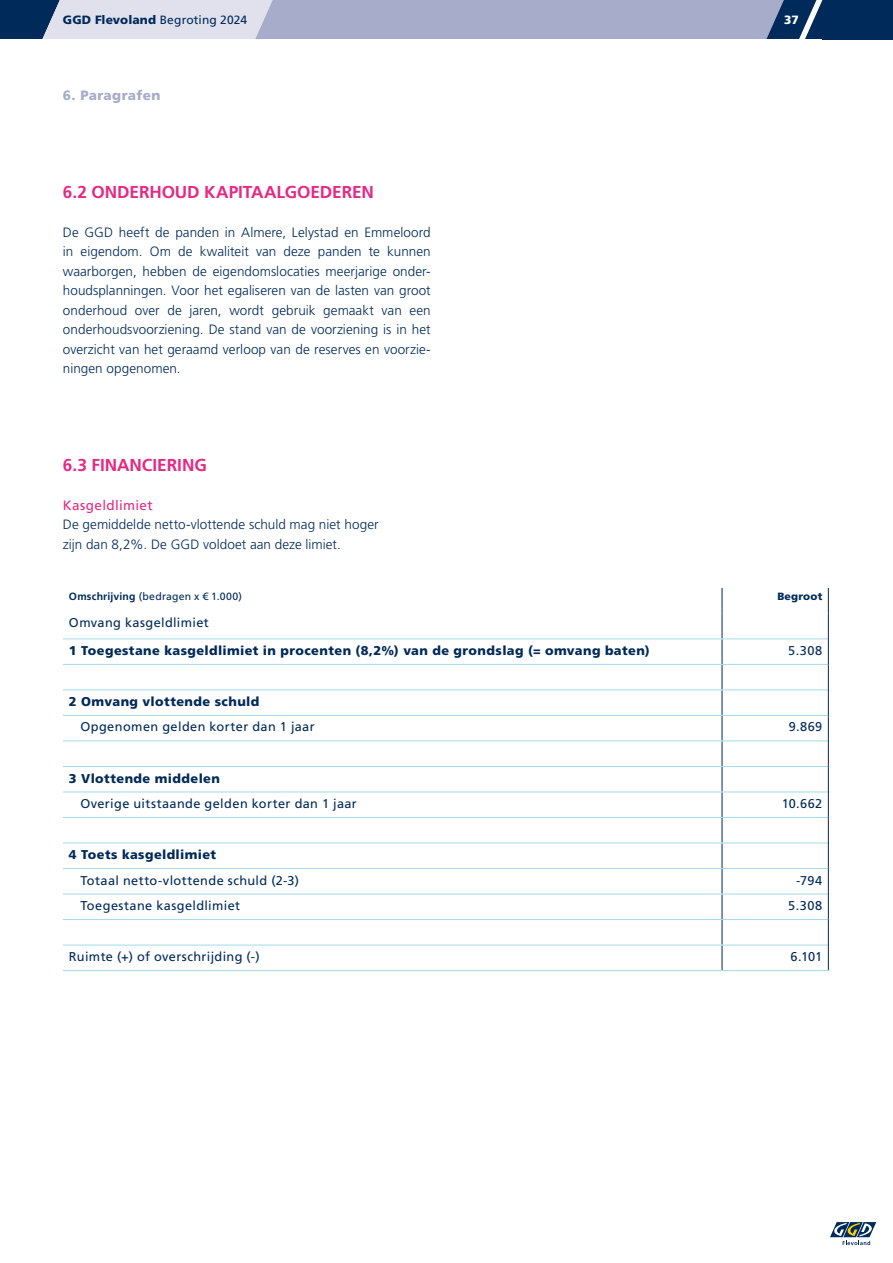
<style>
.page{position:relative;width:893px;height:1263px;background:#fff}
.page>*{position:absolute;margin:0;border:0;box-sizing:border-box;transform-origin:0 0}
.t1{font:700 17.25px "Frutiger LT Std";letter-spacing:-.005em;color:#e62984}
.t2{font:300 13.5px/19.5px "Frutiger LT Std";letter-spacing:.005em;color:#002a5a;text-align:justify}
.t3{font:13.5px "Frutiger LT Std";letter-spacing:.025em;color:#e62984}
.t4{font:900 13.5px "Frutiger LT Std";letter-spacing:.03em;color:#a6acc9}
.t5{font:12.75px "Frutiger LT Std";letter-spacing:.03em;color:#002a5a}
.t6{font:900 12.75px "Frutiger LT Std";letter-spacing:.03em;color:#002a5a}
.t7{font:12px "Frutiger LT Std";letter-spacing:.01em;color:#002a5a}
.t8{font:900 12px "Frutiger LT Std";color:#fff}
.t9{font:10.5px "Frutiger LT Std";letter-spacing:.02em;color:#002a5a}
.t10{font:900 10.5px "Frutiger LT Std";letter-spacing:.02em;color:#002a5a}
.s1{font-weight:900}
.s2{font-weight:700}
</style>
<div class="page">
<svg style="left:830px;top:1222px;width:46px;height:23px"></svg>
<svg style="left:722px;top:588px;width:1px;height:382px"></svg>
<hr style="left:63px;top:638px;width:659px;height:1px;background:#a6d9e7">
<hr style="left:722px;top:638px;width:106px;height:1px;background:#a6d9e7">
<hr style="left:63px;top:664px;width:659px;height:1px;background:#a6d9e7">
<hr style="left:722px;top:664px;width:106px;height:1px;background:#a6d9e7">
<hr style="left:63px;top:689px;width:659px;height:1px;background:#a6d9e7">
<hr style="left:722px;top:689px;width:106px;height:1px;background:#a6d9e7">
<hr style="left:63px;top:715px;width:659px;height:1px;background:#a6d9e7">
<hr style="left:722px;top:715px;width:106px;height:1px;background:#a6d9e7">
<hr style="left:63px;top:740px;width:659px;height:1px;background:#a6d9e7">
<hr style="left:722px;top:740px;width:106px;height:1px;background:#a6d9e7">
<hr style="left:63px;top:766px;width:659px;height:1px;background:#a6d9e7">
<hr style="left:722px;top:766px;width:106px;height:1px;background:#a6d9e7">
<hr style="left:63px;top:792px;width:659px;height:1px;background:#a6d9e7">
<hr style="left:722px;top:792px;width:106px;height:1px;background:#a6d9e7">
<hr style="left:63px;top:817px;width:659px;height:1px;background:#a6d9e7">
<hr style="left:722px;top:817px;width:106px;height:1px;background:#a6d9e7">
<hr style="left:63px;top:843px;width:659px;height:1px;background:#a6d9e7">
<hr style="left:722px;top:843px;width:106px;height:1px;background:#a6d9e7">
<hr style="left:63px;top:868px;width:659px;height:1px;background:#a6d9e7">
<hr style="left:722px;top:868px;width:106px;height:1px;background:#a6d9e7">
<hr style="left:63px;top:894px;width:659px;height:1px;background:#a6d9e7">
<hr style="left:722px;top:894px;width:106px;height:1px;background:#a6d9e7">
<hr style="left:63px;top:919px;width:659px;height:1px;background:#a6d9e7">
<hr style="left:722px;top:919px;width:106px;height:1px;background:#a6d9e7">
<hr style="left:63px;top:945px;width:659px;height:1px;background:#a6d9e7">
<hr style="left:722px;top:945px;width:106px;height:1px;background:#a6d9e7">
<svg style="left:828px;top:588px;width:1px;height:382px"></svg>
<hr style="left:63px;top:970px;width:659px;height:1px;background:#a6d9e7">
<hr style="left:722px;top:970px;width:107px;height:1px;background:#a6d9e7">
<div style="left:822px;top:0;width:71px;height:39px;background:#002a5a"></div>
<svg style="left:0;top:0;width:823px;height:39px;background:#a2abc6"></svg>
<p class="t7" style="left:63px;top:13px;width:186px"><span class="s1">GGD Flevoland</span> Begroting 2024</p>
<p class="t8" style="left:784px;top:13px;width:16px">37</p>
<p class="t4" style="left:63px;top:87px;width:99px">6. Paragrafen</p>
<p class="t1" style="left:63px;top:182px;width:313px">6.2 ONDERHOUD KAPITAALGOEDEREN</p>
<p class="t2" style="left:63px;top:223px;width:369px">De GGD heeft de panden in Almere, Lelystad en Emmeloord in eigendom. Om de kwaliteit van deze panden te kunnen waarborgen, hebben de eigendomslocaties meerjarige onder&shy;houdsplanningen. Voor het egaliseren van de lasten van groot onderhoud over de jaren, wordt gebruik gemaakt van een onderhoudsvoorziening. De stand van de voorziening is in het overzicht van het geraamd verloop van de reserves en voorzie&shy;ningen opgenomen.</p>
<p class="t1" style="left:63px;top:455px;width:145px">6.3 FINANCIERING</p>
<p class="t3" style="left:63px;top:497px;width:91px">Kasgeldlimiet</p>
<p class="t2" style="left:63px;top:515px;width:317px">De gemiddelde netto-vlottende schuld mag niet hoger zijn dan 8,2%. De GGD voldoet aan deze limiet.</p>
<p class="t9" style="left:69px;top:590px;width:175px"><span class="s2">Omschrijving</span> (bedragen x € 1.000)</p>
<p class="t10" style="left:777px;top:590px;width:47px">Begroot</p>
<p class="t5" style="left:69px;top:615px;width:141px">Omvang kasgeldlimiet</p>
<p class="t6" style="left:69px;top:643px;width:582px">1 Toegestane kasgeldlimiet in procenten (8,2%) van de grondslag (= omvang baten)</p>
<p class="t5" style="left:788px;top:643px;width:36px">5.308</p>
<p class="t6" style="left:69px;top:694px;width:192px">2 Omvang vlottende schuld</p>
<p class="t5" style="left:80px;top:719px;width:236px">Opgenomen gelden korter dan 1 jaar</p>
<p class="t5" style="left:789px;top:719px;width:35px">9.869</p>
<p class="t6" style="left:69px;top:770px;width:153px">3 Vlottende middelen</p>
<p class="t5" style="left:80px;top:796px;width:278px">Overige uitstaande gelden korter dan 1 jaar</p>
<p class="t5" style="left:782px;top:796px;width:42px">10.662</p>
<p class="t6" style="left:69px;top:847px;width:149px">4 Toets kasgeldlimiet</p>
<p class="t5" style="left:80px;top:873px;width:220px">Totaal netto-vlottende schuld (2-3)</p>
<p class="t5" style="left:796px;top:873px;width:28px">-794</p>
<p class="t5" style="left:80px;top:898px;width:161px">Toegestane kasgeldlimiet</p>
<p class="t5" style="left:788px;top:898px;width:36px">5.308</p>
<p class="t5" style="left:69px;top:949px;width:192px">Ruimte (+) of overschrijding (-)</p>
<p class="t5" style="left:790px;top:949px;width:33px">6.101</p>
</div>
